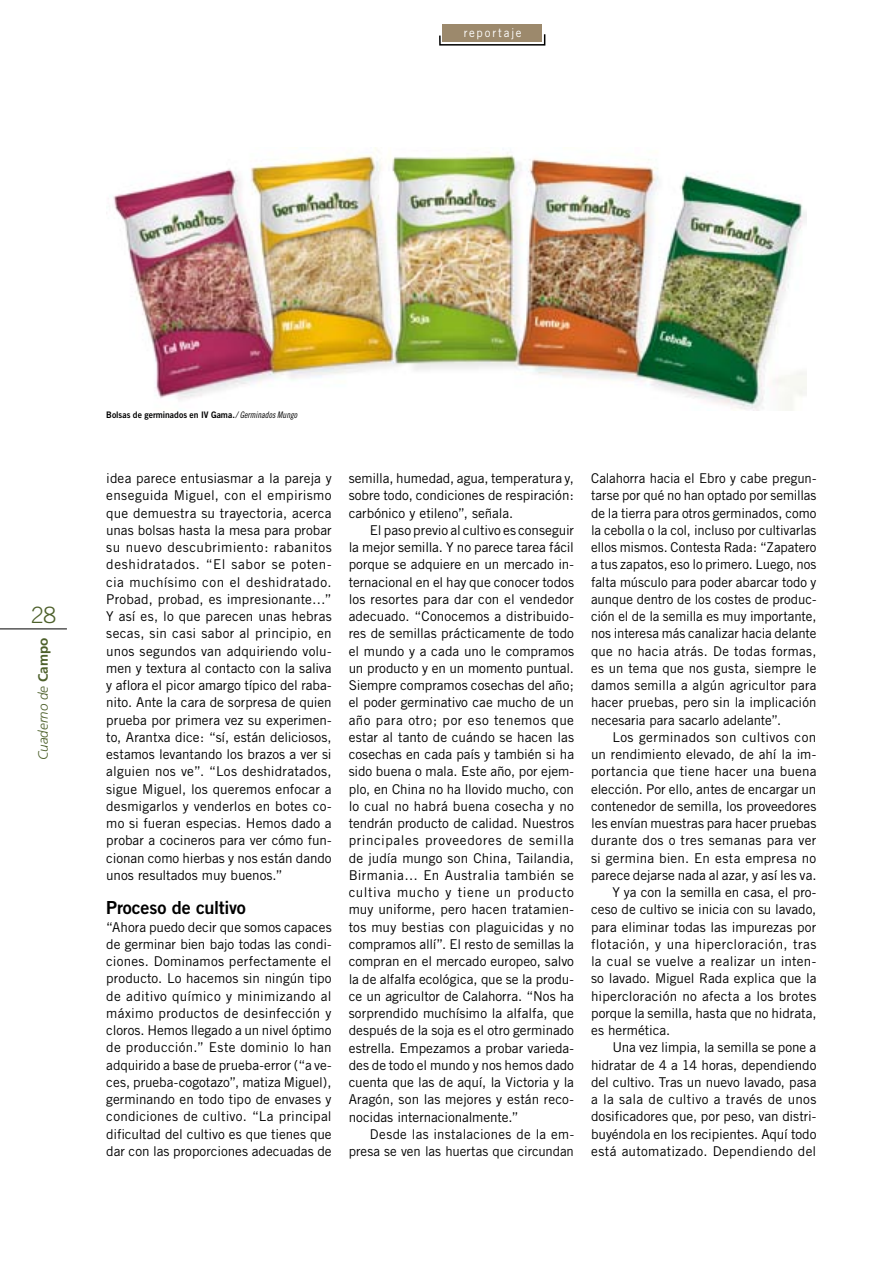
<style>
.page{position:relative;width:893px;height:1263px;background:#fff}
.page>*{position:absolute;margin:0;border:0;box-sizing:border-box;transform-origin:0 0}
.t1{font:300 22.5px "Trade Gothic";color:#4d602b}
.t2{font:18px "Trade Gothic Bold Two";letter-spacing:-.02em;color:#000}
.t3{font:13.5px/17.2px "Trade Gothic";color:#000;text-align:justify}
.t4{font:13.5px "Trade Gothic";letter-spacing:.02em;color:#000}
.t5{font:13.5px "Trade Gothic";letter-spacing:.035em;color:#000}
.t6{font:13.5px "Trade Gothic";letter-spacing:.025em;color:#000}
.t7{font:13.5px "Trade Gothic";letter-spacing:.03em;color:#000}
.t8{font:italic 300 13.5px "Frutiger";color:#4d602b}
.t9{font:12px "Trade Gothic";letter-spacing:.155em;color:#fff;scale:.95 1}
.t10{font:9px "Trade Gothic Bold Two";color:#000;scale:.95 1}
.s1{font-weight:700;font-style:normal}
.s2{font-family:"Trade Gothic Cond Eighteen Obl"}
</style>
<div class="page">
<hr style="left:0;top:628px;width:67px;height:1px;background:#000">
<div style="left:443px;top:24px;width:99px;height:18px;background:#9c896c"></div>
<svg style="left:439px;top:33px;width:107px;height:13px"></svg>
<img style="left:106px;top:148px;width:701px;height:263px">
<p class="t9" style="left:464px;top:26px;width:63px">reportaje</p>
<h1 class="t1" style="left:31px;top:601px;width:27px">28</h1>
<p class="t8" style="left:35px;top:760px;width:124px;rotate:-90deg">Cuaderno de <span class="s1">Campo</span></p>
<p class="t10" style="left:106px;top:409px;width:202px">Bolsas de germinados en IV Gama.<span class="s2">/ Germinados Mungo</span></p>
<p class="t3" style="left:106px;top:469px;width:227px">idea parece entusiasmar a la pareja y enseguida Miguel, con el empirismo que demuestra su trayectoria, acerca unas bolsas hasta la mesa para probar su nuevo descubrimiento: rabanitos deshidratados. “El sabor se poten&shy;cia muchísimo con el deshidratado.<br>Probad, probad, es impresionante…” Y así es, lo que parecen unas hebras secas, sin casi sabor al principio, en unos segundos van adquiriendo volu&shy;men y textura al contacto con la saliva y aflora el picor amargo típico del raba&shy;nito. Ante la cara de sorpresa de quien prueba por primera vez su experimen&shy;to, Arantxa dice: “sí, están deliciosos, estamos levantando los brazos a ver si alguien nos ve”. “Los deshidratados, sigue Miguel, los queremos enfocar a desmigarlos y venderlos en botes co&shy;mo si fueran especias. Hemos dado a probar a cocineros para ver cómo fun&shy;cionan como hierbas y nos están dando unos resultados muy buenos.”</p>
<h2 class="t2" style="left:106px;top:897px;width:141px">Proceso de cultivo</h2>
<p class="t3" style="left:106px;top:918px;width:227px">“Ahora puedo decir que somos capaces de germinar bien bajo todas las condi&shy;ciones. Dominamos perfectamente el producto. Lo hacemos sin ningún tipo de aditivo químico y minimizando al máximo productos de desinfección y cloros. Hemos llegado a un nivel óptimo de producción.” Este dominio lo han adquirido a base de prueba-error (“a ve&shy;ces, prueba-cogotazo”, matiza Miguel), germinando en todo tipo de envases y condiciones de cultivo. “La principal dificultad del cultivo es que tienes que dar con las proporciones adecuadas de</p>
<p class="t3" style="left:349px;top:469px;width:227px">semilla, humedad, agua, temperatura y, sobre todo, condiciones de respiración: carbónico y etileno”, señala.</p>
<p class="t3" style="left:349px;top:521px;width:227px;text-indent:21px">El paso previo al cultivo es conseguir la mejor semilla. Y no parece tarea fácil porque se adquiere en un mercado in&shy;ternacional en el hay que conocer todos los resortes para dar con el vendedor adecuado. “Conocemos a distribuido&shy;res de semillas prácticamente de todo el mundo y a cada uno le compramos un producto y en un momento puntual.<br>Siempre compramos cosechas del año; el poder germinativo cae mucho de un año para otro; por eso tenemos que estar al tanto de cuándo se hacen las cosechas en cada país y también si ha sido buena o mala. Este año, por ejem&shy;plo, en China no ha llovido mucho, con lo cual no habrá buena cosecha y no tendrán producto de calidad. Nuestros principales proveedores de semilla de judía mungo son China, Tailandia, Birmania… En Australia también se cultiva mucho y tiene un producto muy uniforme, pero hacen tratamien&shy;tos muy bestias con plaguicidas y no compramos allí”. El resto de semillas la compran en el mercado europeo, salvo la de alfalfa ecológica, que se la produ&shy;ce un agricultor de Calahorra. “Nos ha sorprendido muchísimo la alfalfa, que después de la soja es el otro germinado estrella. Empezamos a probar varieda&shy;des de todo el mundo y nos hemos dado cuenta que las de aquí, la Victoria y la Aragón, son las mejores y están reco&shy;nocidas internacionalmente.”</p>
<p class="t3" style="left:349px;top:1125px;width:227px;text-align:right">Desde las instalaciones de la em&shy;presa se ven las huertas que circundan</p>
<p class="t3" style="left:591px;top:469px;width:227px">Calahorra hacia el Ebro y cabe pregun&shy;tarse por qué no han optado por semillas de la tierra para otros germinados, como la cebolla o la col, incluso por cultivarlas ellos mismos. Contesta Rada: “Zapatero a tus zapatos, eso lo primero. Luego, nos falta músculo para poder abarcar todo y aunque dentro de los costes de produc&shy;ción el de la semilla es muy importante, nos interesa más canalizar hacia delante que no hacia atrás. De todas formas, es un tema que nos gusta, siempre le damos semilla a algún agricultor para hacer pruebas, pero sin la implicación necesaria para sacarlo adelante”.</p>
<p class="t7" style="left:612px;top:729px;width:206px">Los germinados son cultivos con</p>
<p class="t3" style="left:591px;top:745px;width:227px">un rendimiento elevado, de ahí la im-</p>
<p class="t3" style="left:591px;top:763px;width:227px">portancia que tiene hacer una buena</p>
<p class="t3" style="left:591px;top:780px;width:227px">elección. Por ello, antes de encargar un</p>
<p class="t3" style="left:591px;top:797px;width:227px">contenedor de semilla, los proveedores</p>
<p class="t3" style="left:591px;top:814px;width:227px">les envían muestras para hacer pruebas</p>
<p class="t4" style="left:591px;top:832px;width:227px">durante dos o tres semanas para ver</p>
<p class="t3" style="left:591px;top:849px;width:227px">si germina bien. En esta empresa no</p>
<p class="t3" style="left:591px;top:866px;width:227px">parece dejarse nada al azar, y así les va.</p>
<p class="t3" style="left:612px;top:883px;width:206px">Y ya con la semilla en casa, el pro-</p>
<p class="t3" style="left:591px;top:901px;width:227px">ceso de cultivo se inicia con su lavado,</p>
<p class="t3" style="left:591px;top:918px;width:227px">para eliminar todas las impurezas por</p>
<p class="t5" style="left:591px;top:936px;width:227px">flotación, y una hipercloración, tras</p>
<p class="t3" style="left:591px;top:952px;width:227px">la cual se vuelve a realizar un inten-</p>
<p class="t3" style="left:591px;top:970px;width:227px">so lavado. Miguel Rada explica que la</p>
<p class="t4" style="left:591px;top:988px;width:227px">hipercloración no afecta a los brotes</p>
<p class="t3" style="left:591px;top:1004px;width:227px">porque la semilla, hasta que no hidrata,</p>
<p class="t3" style="left:591px;top:1021px;width:81px">es hermética.</p>
<p class="t3" style="left:612px;top:1039px;width:206px">Una vez limpia, la semilla se pone a</p>
<p class="t3" style="left:591px;top:1056px;width:227px">hidratar de 4 a 14 horas, dependiendo</p>
<p class="t3" style="left:591px;top:1073px;width:227px">del cultivo. Tras un nuevo lavado, pasa</p>
<p class="t6" style="left:591px;top:1091px;width:227px">a la sala de cultivo a través de unos</p>
<p class="t3" style="left:591px;top:1108px;width:227px">dosificadores que, por peso, van distri-</p>
<p class="t3" style="left:591px;top:1125px;width:227px">buyéndola en los recipientes. Aquí todo</p>
<p class="t4" style="left:591px;top:1143px;width:227px">está automatizado. Dependiendo del</p>
</div>
